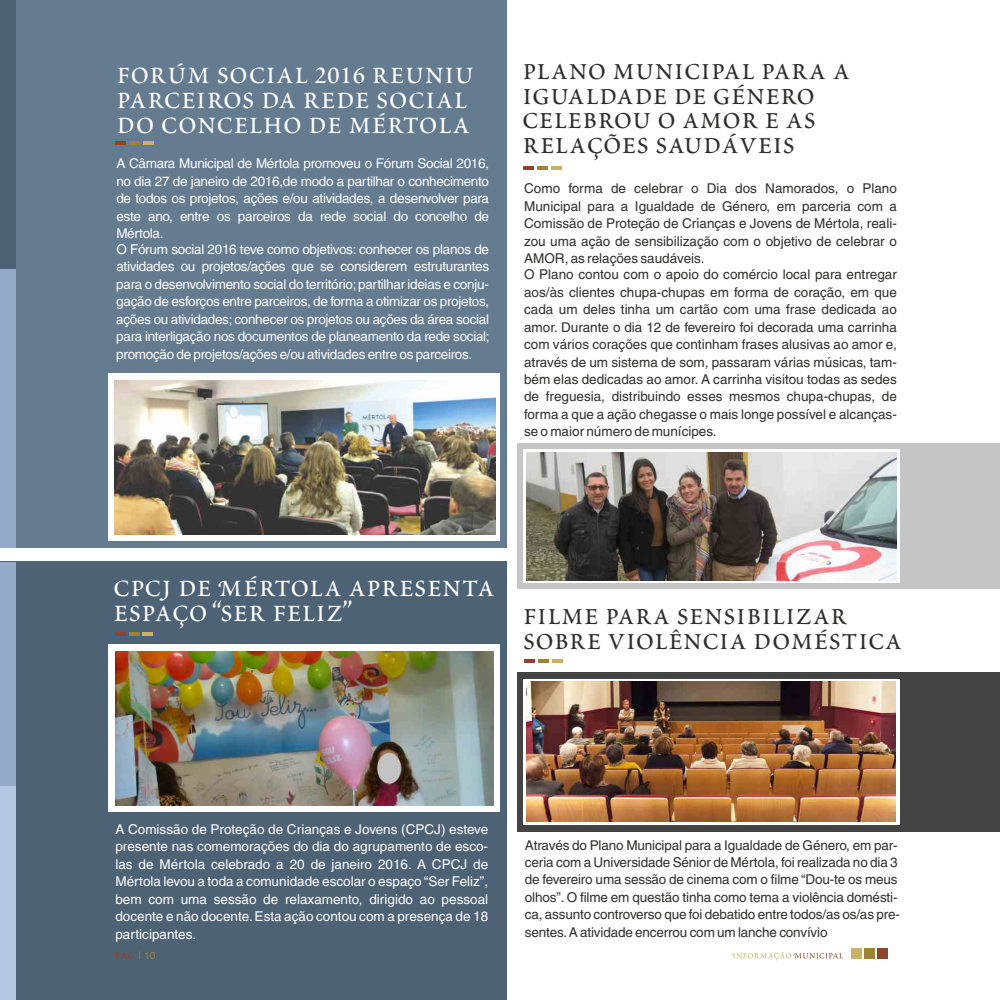
<style>
.page{position:relative;width:1000px;height:1000px;background:#fff}
.page>*{position:absolute;margin:0;border:0;box-sizing:border-box;transform-origin:0 0}
.t1{font:35.55px/24.9px "Poetica Roman Small Caps";color:#fefefe}
.t2{font:34.95px "Poetica Roman Small Caps";color:#2e2e2d}
.t3{font:15.3px "Poetica Roman Small Caps";color:#90422b}
.t4{font:13.5px/17.5px "Arial";letter-spacing:-.01em;color:#2e2e2d;text-align:justify}
.t5{font:13.5px/17.5px "Arial";letter-spacing:-.02em;color:#fefefe;text-align:justify}
.s1{font-family:"Arial";font-size:10.2px;color:#9e8334}
</style>
<div class="page">
<div style="left:517px;top:672px;width:481px;height:159px;background:#444"></div>
<div style="left:522px;top:678px;width:377px;height:146px;background:linear-gradient(to right,#fefefe,#fefefe)"></div>
<div style="left:517px;top:443px;width:482px;height:146px;background:#c5c5c5"></div>
<div style="left:0;top:561px;width:506px;height:438px;background:#4e6275"></div>
<div style="left:108px;top:644px;width:392px;height:167px;background:#fefefe"></div>
<div style="left:0;top:0;width:506px;height:548px;background:#657b90"></div>
<div style="left:108px;top:373px;width:392px;height:167px;background:#fefefe"></div>
<svg style="left:142px;top:632px;width:11px;height:3px"></svg>
<svg style="left:129px;top:632px;width:10px;height:3px"></svg>
<svg style="left:115px;top:632px;width:10px;height:3px"></svg>
<hr style="left:143px;top:141px;width:11px;height:4px;background:#cbb068">
<hr style="left:129px;top:141px;width:11px;height:4px;background:#9e8334">
<hr style="left:115px;top:141px;width:11px;height:4px;background:#90422b">
<svg style="left:731px;top:952px;width:111px;height:8px"></svg>
<div style="left:851px;top:947px;width:10px;height:11px;background:#cbb068"></div>
<div style="left:864px;top:947px;width:10px;height:11px;background:#9e8334"></div>
<div style="left:877px;top:947px;width:10px;height:11px;background:#90422b"></div>
<img style="left:116px;top:651px;width:377px;height:154px">
<img style="left:114px;top:380px;width:381px;height:154px">
<hr style="left:551px;top:659px;width:11px;height:4px;background:#cbb068">
<hr style="left:538px;top:659px;width:11px;height:4px;background:#9e8334">
<hr style="left:524px;top:659px;width:11px;height:4px;background:#90422b">
<hr style="left:550px;top:166px;width:11px;height:4px;background:#cbb068">
<hr style="left:537px;top:166px;width:11px;height:4px;background:#9e8334">
<hr style="left:523px;top:166px;width:11px;height:4px;background:#90422b">
<img style="left:526px;top:681px;width:369px;height:140px">
<div style="left:0;top:561px;width:16px;height:228px;background:#93aac9"></div>
<div style="left:0;top:785px;width:16px;height:214px;background:#b6c9e4"></div>
<div style="left:0;top:266px;width:16px;height:282px;background:#93aac9"></div>
<div style="left:0;top:0;width:16px;height:269px;background:#4e6275"></div>
<svg style="left:523px;top:449px;width:377px;height:134px;background:#ebeaea"></svg>
<img style="left:526px;top:452px;width:369px;height:128px">
<h1 class="t1" style="left:116px;top:58px;width:359px">forúm social 2016 reuniu parceiros da rede social do concelho de mértola</h1>
<p class="t5" style="left:116px;top:156px;width:374px">A Câmara Municipal de Mértola promoveu o Fórum Social 2016, no dia 27 de janeiro de 2016,de modo a partilhar o conhecimento de todos os projetos, ações e/ou atividades, a desenvolver para este ano, entre os parceiros da rede social do concelho de Mértola.</p>
<p class="t5" style="left:116px;top:242px;width:375px">O Fórum social 2016 teve como objetivos: conhecer os planos de atividades ou projetos/ações que se considerem estruturantes para o desenvolvimento social do território; partilhar ideias e conju&shy;gação de esforços entre parceiros, de forma a otimizar os projetos, ações ou atividades; conhecer os projetos ou ações da área social para interligação nos documentos de planeamento da rede social; promoção de projetos/ações e/ou atividades entre os parceiros.</p>
<h2 class="t2" style="left:522px;top:47px;width:329px">plano municipal para a</h2>
<h2 class="t2" style="left:522px;top:71px;width:294px">igualdade de género</h2>
<h2 class="t2" style="left:522px;top:96px;width:295px">celebrou o amor e as</h2>
<h2 class="t2" style="left:522px;top:120px;width:274px">relações saudáveis</h2>
<p class="t4" style="left:524px;top:181px;width:374px">Como forma de celebrar o Dia dos Namorados, o Plano Municipal para a Igualdade de Género, em parceria com a Comissão de Proteção de Crianças e Jovens de Mértola, reali&shy;zou uma ação de sensibilização com o objetivo de celebrar o AMOR, as relações saudáveis.</p>
<p class="t4" style="left:524px;top:267px;width:374px">O Plano contou com o apoio do comércio local para entregar aos/às clientes chupa-chupas em forma de coração, em que cada um deles tinha um cartão com uma frase dedicada ao amor. Durante o dia 12 de fevereiro foi decorada uma carrinha com vários corações que continham frases alusivas ao amor e, através de um sistema de som, passaram várias músicas, tam&shy;bém elas dedicadas ao amor. A carrinha visitou todas as sedes de freguesia, distribuindo esses mesmos chupa-chupas, de forma a que a ação chegasse o mais longe possível e alcanças&shy;se o maior número de munícipes.</p>
<h1 class="t1" style="left:113px;top:571px;width:383px">cpcj de Mértola apresenta espaço “ser feliz”</h1>
<h2 class="t2" style="left:522px;top:591px;width:326px">filme para sensibilizar</h2>
<h2 class="t2" style="left:522px;top:616px;width:381px">sobre violência doméstica</h2>
<p class="t5" style="left:115px;top:821px;width:374px">A Comissão de Proteção de Crianças e Jovens (CPCJ) esteve presente nas comemorações do dia do agrupamento de esco&shy;las de Mértola celebrado a 20 de janeiro 2016. A CPCJ de Mértola levou a toda a comunidade escolar o espaço “Ser Feliz”, bem com uma sessão de relaxamento, dirigido ao pessoal docente e não docente. Esta ação contou com a presença de 18 participantes.</p>
<p class="t3" style="left:114px;top:944px;width:43px">Pag <span class="s1">| 10</span></p>
<p class="t4" style="left:525px;top:837px;width:376px;text-align:left">Através do Plano Municipal para a Igualdade de Género, em par&shy;ceria com a Universidade Sénior de Mértola, foi realizada no dia 3 de fevereiro uma sessão de cinema com o filme “Dou-te os meus olhos”. O filme em questão tinha como tema a violência domésti&shy;ca, assunto controverso que foi debatido entre todos/as os/as pre&shy;sentes. A atividade encerrou com um lanche convívio</p>
</div>
